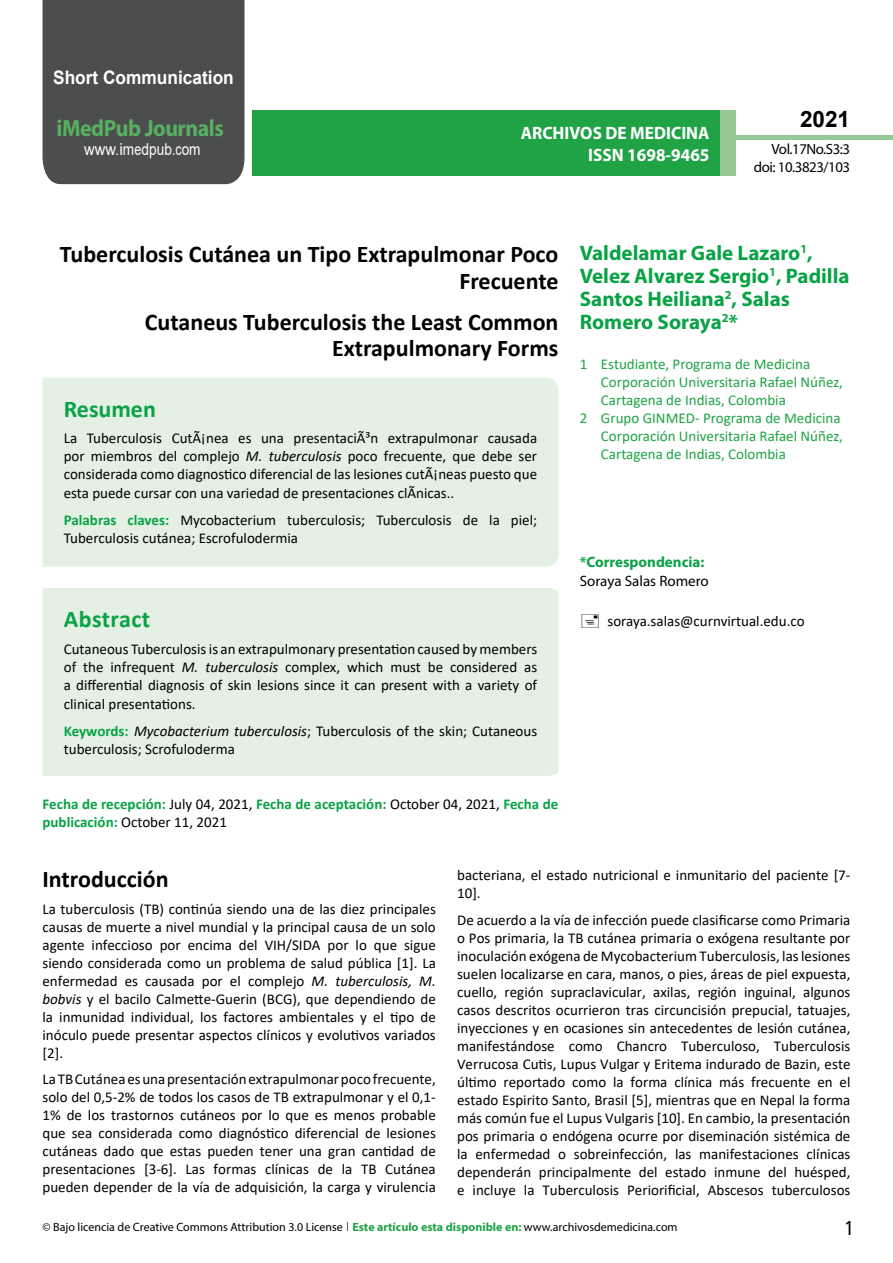
<style>
.page{position:relative;width:893px;height:1263px;background:#fff}
.page>*{position:absolute;margin:0;border:0;box-sizing:border-box;transform-origin:0 0}
.t1{font:25.5px "Tunga";color:#000}
.t2{font:700 24px/26.4px "Calibri";color:#000;text-align:right}
.t3{font:700 24px "Calibri";letter-spacing:.02em;color:#09a245}
.t4{font:700 24px "Calibri";color:#09a245}
.t5{font:700 23.4px "Myriad Pro";letter-spacing:-.02em;color:#58b161;scale:.93 1}
.t6{font:700 22.5px "Arial";color:#000}
.t7{font:700 21px/23.1px "Myriad Pro";color:#09a245}
.t8{font:700 18.6px "Arial";color:#fff;scale:.93 1}
.t9{font:700 18px/21.6px "Myriad Pro";color:#fff;text-align:right;scale:.96 1}
.t10{font:16.5px "Arial";letter-spacing:.005em;color:#fff;scale:.89 1}
.t11{font:15px/18px "Calibri";color:#000;text-align:justify}
.t12{font:15px "Calibri";color:#1fa345}
.t13{font:700 15px/18px "Calibri";color:#09a245}
.t14{font:700 15px "Myriad Pro";color:#09a245}
.t15{font:15px "Myriad Pro";color:#000}
.t16{font:14.85px/17.9px "Myriad Pro";letter-spacing:-.03em;color:#000;text-align:right}
.t17{font:12px "Myriad Pro";color:#000}
.s1{font-family:"Calibri"}
.s2{font-style:italic}
.s3{font-weight:700;color:#09a245}
.s4{font-weight:400;color:#000}
.s5{font-family:"Tunga"}
.s6{font-weight:700;color:#1fa345}
.s7{font-weight:700;color:#1da34a}
</style>
<div class="page">
<div style="left:252px;top:110px;width:469px;height:66px;background:#1fa345"></div>
<div style="left:720px;top:110px;width:16px;height:66px;background:#96c896"></div>
<div style="left:43px;top:0;width:201px;height:184px;background:#4c4d4f"></div>
<div style="left:736px;top:135px;width:157px;height:5px;background:#96c996"></div>
<div style="left:43px;top:378px;width:515px;height:189px;background:#e4f0e4"></div>
<div style="left:43px;top:588px;width:515px;height:188px;background:#e4f0e4"></div>
<p class="t8" style="left:53px;top:64px;width:196px">Short Communication</p>
<h3 class="t5" style="left:57px;top:113px;width:181px">iMedPub Journals</h3>
<p class="t10" style="left:84px;top:138px;width:132px">www.imedpub<span class="s1">.</span>com</p>
<p class="t9" style="left:521px;top:122px;width:198px">ARCHIVOS DE MEDICINA<br>ISSN 1698-9465</p>
<h3 class="t6" style="left:800px;top:104px;width:52px">2021</h3>
<p class="t16" style="left:754px;top:140px;width:98px">Vol.17No.S3:3 doi: 10.3823/103</p>
<h2 class="t2" style="left:60px;top:241px;width:500px">Tuberculosis Cutánea un Tipo Extrapulmonar Poco<br>Frecuente</h2>
<h2 class="t2" style="left:145px;top:308px;width:415px">Cutaneus Tuberculosis the Least Common<br>Extrapulmonary Forms</h2>
<h2 class="t4" style="left:64px;top:392px;width:94px">Resumen</h2>
<p class="t11" style="left:64px;top:429px;width:475px">La Tuberculosis CutÃ¡nea es una presentaciÃ³n extrapulmonar causada por miembros del complejo <span class="s2">M. tuberculosis</span> poco frecuente, que debe ser considerada como diagnostico diferencial de las lesiones cutÃ¡neas puesto que esta puede cursar con una variedad de presentaciones clÃnicas..</p>
<p class="t11" style="left:64px;top:510px;width:475px"><span class="s3">Palabras claves:</span> Mycobacterium tuberculosis; Tuberculosis de la piel;<br>Tuberculosis cutánea; Escrofulodermia</p>
<h2 class="t3" style="left:64px;top:602px;width:88px">Abstract</h2>
<p class="t11" style="left:64px;top:639px;width:475px">Cutaneous Tuberculosis is an extrapulmonary presentation caused by members of the infrequent <span class="s2">M. tuberculosis</span> complex, which must be considered as a differential diagnosis of skin lesions since it can present with a variety of clinical presentations.</p>
<p class="t11" style="left:64px;top:722px;width:475px"><span class="s3">Keywords:</span> <span class="s2">Mycobacterium tuberculosis</span>; Tuberculosis of the skin; Cutaneous tuberculosis; Scrofuloderma</p>
<p class="t13" style="left:43px;top:794px;width:517px">Fecha de recepción: <span class="s4">July 04, 2021,</span> Fecha de aceptación: <span class="s4">October 04, 2021,</span> Fecha de publicación: <span class="s4">October 11, 2021</span></p>
<h3 class="t7" style="left:580px;top:241px;width:271px">Valdelamar Gale Lazaro<sup>1</sup>,<br>Velez Alvarez Sergio<sup>1</sup>, Padilla<br>Santos Heiliana<sup>2</sup>, Salas<br>Romero Soraya<sup>2</sup>*</h3>
<p class="t12" style="left:580px;top:354px;width:232px">1 Estudiante, Programa de Medicina</p>
<p class="t12" style="left:601px;top:372px;width:244px">Corporación Universitaria Rafael Núñez,</p>
<p class="t12" style="left:601px;top:390px;width:186px">Cartagena de Indias, Colombia</p>
<p class="t12" style="left:580px;top:408px;width:262px">2 Grupo GINMED- Programa de Medicina</p>
<p class="t12" style="left:601px;top:426px;width:244px">Corporación Universitaria Rafael Núñez,</p>
<p class="t12" style="left:601px;top:444px;width:186px">Cartagena de Indias, Colombia</p>
<p class="t14" style="left:580px;top:553px;width:126px">*Correspondencia:</p>
<p class="t15" style="left:580px;top:571px;width:131px">Soraya Salas Romero</p>
<p class="t11" style="left:607px;top:612px;width:199px">soraya.salas@curnvirtual.edu.co</p>
<h2 class="t2" style="left:43px;top:865px;width:128px">Introducción</h2>
<p class="t11" style="left:43px;top:899px;width:395px">La tuberculosis (TB) continúa siendo una de las diez principales causas de muerte a nivel mundial y la principal causa de un solo agente infeccioso por encima del VIH/SIDA por lo que sigue siendo considerada como un problema de salud pública [1]. La enfermedad es causada por el complejo <span class="s2">M. tuberculosis, M. bobvis</span> y el bacilo Calmette-Guerin (BCG), que dependiendo de la inmunidad individual, los factores ambientales y el tipo de inóculo puede presentar aspectos clínicos y evolutivos variados [2].</p>
<p class="t11" style="left:43px;top:1070px;width:395px">La TB Cutánea es una presentación extrapulmonar poco frecuente, solo del 0,5-2% de todos los casos de TB extrapulmonar y el 0,1- 1% de los trastornos cutáneos por lo que es menos probable que sea considerada como diagnóstico diferencial de lesiones cutáneas dado que estas pueden tener una gran cantidad de presentaciones [3-6]. Las formas clínicas de la TB Cutánea pueden depender de la vía de adquisición, la carga y virulencia</p>
<p class="t11" style="left:457px;top:866px;width:395px">bacteriana, el estado nutricional e inmunitario del paciente [7-<br>10].</p>
<p class="t11" style="left:457px;top:910px;width:395px">De acuerdo a la vía de infección puede clasificarse como Primaria o Pos primaria, la TB cutánea primaria o exógena resultante por inoculación exógena de Mycobacterium Tuberculosis, las lesiones suelen localizarse en cara, manos, o pies, áreas de piel expuesta, cuello, región supraclavicular, axilas, región inguinal, algunos casos descritos ocurrieron tras circuncisión prepucial, tatuajes, inyecciones y en ocasiones sin antecedentes de lesión cutánea, manifestándose como Chancro Tuberculoso, Tuberculosis Verrucosa Cutis, Lupus Vulgar y Eritema indurado de Bazin, este último reportado como la forma clínica más frecuente en el estado Espirito Santo, Brasil [5], mientras que en Nepal la forma más común fue el Lupus Vulgaris [10]. En cambio, la presentación pos primaria o endógena ocurre por diseminación sistémica de la enfermedad o sobreinfección, las manifestaciones clínicas dependerán principalmente del estado inmune del huésped, e incluye la Tuberculosis Periorificial, Abscesos tuberculosos</p>
<p class="t17" style="left:43px;top:1219px;width:637px">© Bajo licencia de Creative Commons Attribution 3.0 License <span class="s5">|</span> <span class="s6">Este artículo esta disp</span><span class="s7">oni</span><span class="s6">ble en:</span> www.archivosdemedicina.com</p>
<h1 class="t1" style="left:845px;top:1211px;width:9px">1</h1>
</div>
